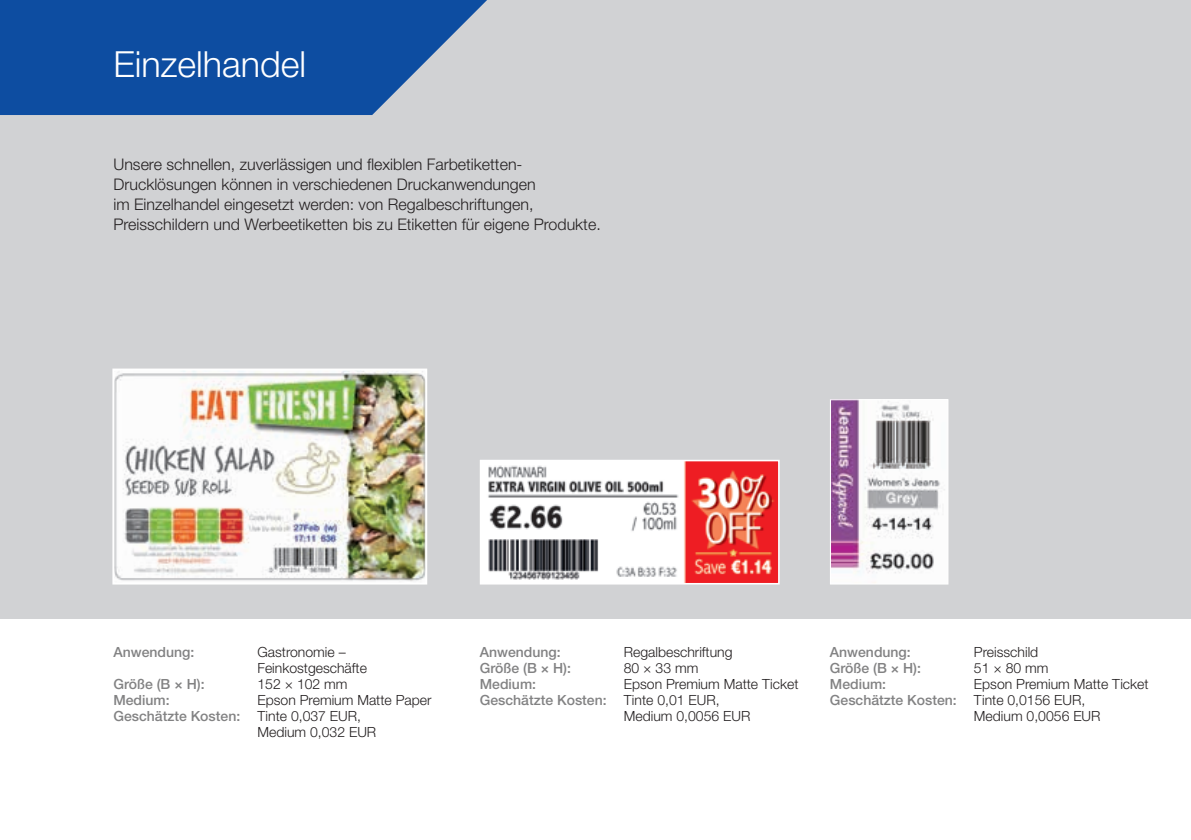
<style>
.page{position:relative;width:1191px;height:840px;background:#fff}
.page>*{position:absolute;margin:0;border:0;box-sizing:border-box;transform-origin:0 0}
.t1{font:300 36px "Helvetica Neue LT Pro";color:#fff}
.t2{font:300 16px/20px "Helvetica Neue LT Pro";color:#231f20}
.t3{font:300 14px/16px "Helvetica Neue LT Pro";color:#231f20}
.t4{font:500 14px "Helvetica Neue LT Pro";color:#828283}
.s1{font-weight:300;color:#231f20}
</style>
<div class="page">
<div style="left:0;top:0;width:1191px;height:618px;background:#d1d2d4"></div>
<img style="left:115px;top:371px;width:309px;height:210px">
<div style="left:112px;top:368px;width:315px;height:216px;border:2px solid #fff"></div>
<img style="left:832px;top:401px;width:114px;height:181px">
<div style="left:830px;top:399px;width:118px;height:185px;border:1px solid #fff"></div>
<img style="left:483px;top:462px;width:293px;height:119px">
<div style="left:480px;top:459px;width:299px;height:125px;border:2px solid #fff"></div>
<svg style="left:0;top:0;width:487px;height:115px;background:#245ca6"></svg>
<h1 class="t1" style="left:113px;top:42px;width:194px">Einzelhandel</h1>
<p class="t2" style="left:113px;top:154px;width:489px">Unsere schnellen, zuverlässigen und flexiblen Farbetiketten-Drucklösungen können in verschiedenen Druckanwendungen<br>im Einzelhandel eingesetzt werden: von Regalbeschriftungen, Preisschildern und Werbeetiketten bis zu Etiketten für eigene Produkte.</p>
<p class="t4" style="left:113px;top:643px;width:82px">Anwendung:</p>
<p class="t3" style="left:257px;top:643px;width:111px">Gastronomie –<br>Feinkostgeschäfte</p>
<p class="t4" style="left:113px;top:675px;width:93px">Größe (B × H):</p>
<p class="t3" style="left:257px;top:675px;width:92px">152 × 102 mm</p>
<p class="t4" style="left:113px;top:691px;width:58px">Medium:</p>
<p class="t3" style="left:257px;top:691px;width:176px">Epson Premium Matte Paper</p>
<p class="t4" style="left:113px;top:707px;width:249px">Geschätzte Kosten: <span class="s1">Tinte 0,037 EUR,</span></p>
<p class="t3" style="left:257px;top:723px;width:120px">Medium 0,032 EUR</p>
<p class="t4" style="left:480px;top:643px;width:82px">Anwendung:</p>
<p class="t3" style="left:624px;top:643px;width:110px">Regalbeschriftung</p>
<p class="t4" style="left:480px;top:659px;width:93px">Größe (B × H):</p>
<p class="t3" style="left:624px;top:659px;width:76px">80 × 33 mm</p>
<p class="t4" style="left:480px;top:675px;width:58px">Medium:</p>
<p class="t3" style="left:624px;top:675px;width:176px">Epson Premium Matte Ticket</p>
<p class="t4" style="left:480px;top:691px;width:241px">Geschätzte Kosten: <span class="s1">Tinte 0,01 EUR,</span></p>
<p class="t3" style="left:624px;top:707px;width:128px">Medium 0,0056 EUR</p>
<p class="t4" style="left:830px;top:643px;width:82px">Anwendung:</p>
<p class="t3" style="left:974px;top:643px;width:66px">Preisschild</p>
<p class="t4" style="left:830px;top:659px;width:93px">Größe (B × H):</p>
<p class="t3" style="left:974px;top:659px;width:76px">51 × 80 mm</p>
<p class="t4" style="left:830px;top:675px;width:58px">Medium:</p>
<p class="t3" style="left:974px;top:675px;width:176px">Epson Premium Matte Ticket</p>
<p class="t4" style="left:830px;top:691px;width:257px">Geschätzte Kosten: <span class="s1">Tinte 0,0156 EUR,</span></p>
<p class="t3" style="left:974px;top:707px;width:128px">Medium 0,0056 EUR</p>
</div>
